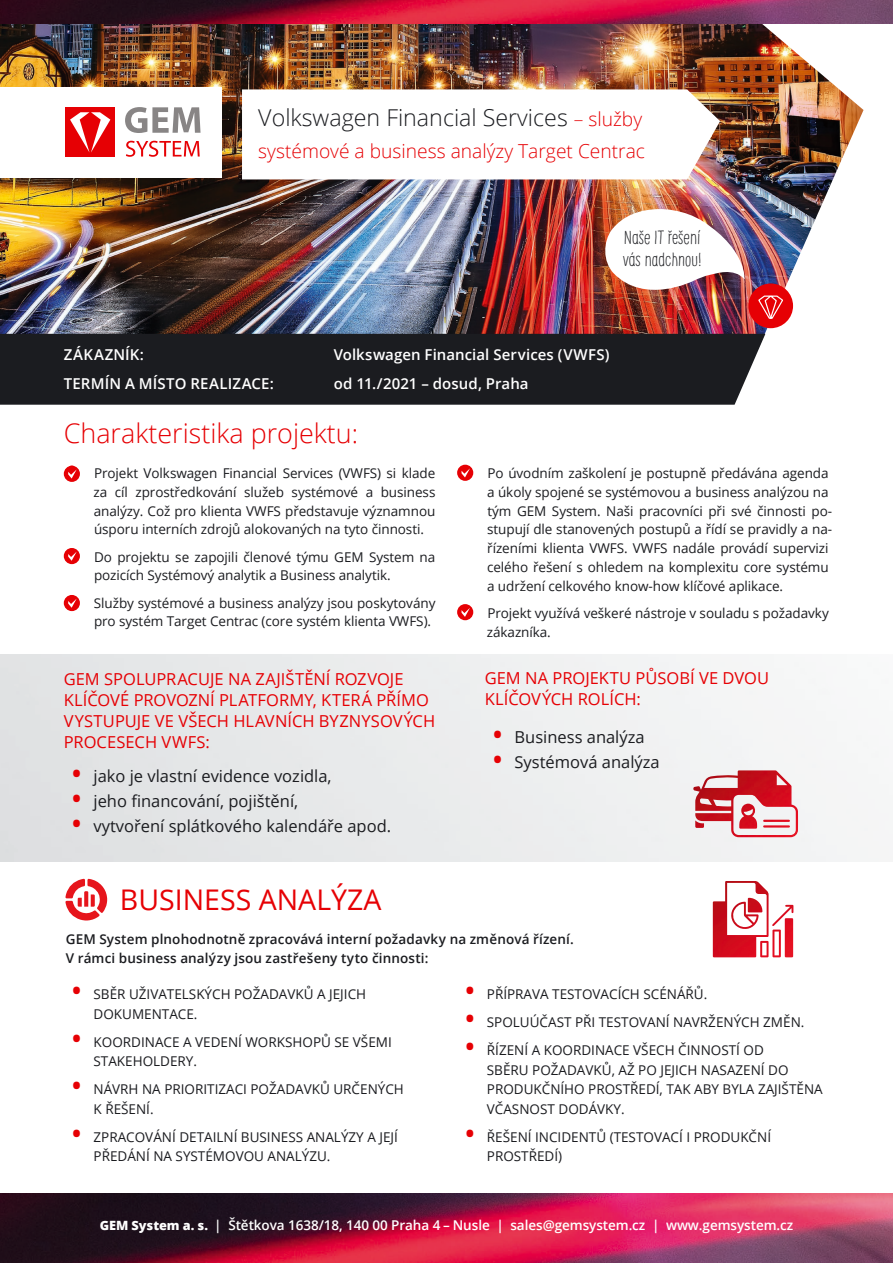
<style>
.page{position:relative;width:893px;height:1263px;background:#fff}
.page>*{position:absolute;margin:0;border:0;box-sizing:border-box;transform-origin:0 0}
.red_headline{font:28.5px "Open Sans";color:#e60004}
.red_headline-2{font:300 26.85px "Open Sans";color:#e60004}
.nadpis_basic{font:300 23.25px "Open Sans";color:#1b1c20}
.nadpis_basic-2{font:300 19.2px "Open Sans";color:#e60004}
.t1{font:300 18.6px/21.9px "Supernettcn";color:#1b1c20}
.nadpis_basic-3{font:16.5px "Open Sans";color:#e60004}
.t2{font:16.5px "Open Sans";color:#1b1c20}
.nadpis_basic-4{font:600 15px "Open Sans";letter-spacing:.005em;color:#fff}
.t3{font:13.5px/18.8px "Open Sans";letter-spacing:-.005em;color:#1b1c20}
.nadpis_basic-5{font:600 13.5px "Open Sans";letter-spacing:.01em;color:#1b1c20}
.text{font:600 13.5px "Open Sans";letter-spacing:-.005em;color:#fff}
.s1{font-size:19.2px;color:#e60004}
.s2{font-weight:700;font-size:24px;color:#e60004}
.s3{font-weight:800;font-size:12.75px}
</style>
<div class="page">
<img style="left:0;top:24px;width:863px;height:311px">
<img style="left:0;top:0;width:893px;height:24px">
<img style="left:602px;top:209px;width:145px;height:96px">
<div style="left:748px;top:283px;width:45px;height:45px;background:#e60004;border-radius:50%"></div>
<svg style="left:758px;top:295px;width:25px;height:24px"></svg>
<div style="left:0;top:87px;width:222px;height:91px;background:#fff"></div>
<div style="left:66px;top:107px;width:49px;height:50px;background:#e60004"></div>
<svg style="left:70px;top:112px;width:40px;height:41px"></svg>
<svg style="left:125px;top:107px;width:76px;height:26px"></svg>
<svg style="left:126px;top:141px;width:74px;height:16px"></svg>
<svg style="left:242px;top:89px;width:478px;height:90px"></svg>
<img style="left:0;top:1194px;width:893px;height:69px">
<div style="left:0;top:334px;width:765px;height:71px;background:#1b1c20"></div>
<img style="left:693px;top:770px;width:105px;height:67px">
<svg style="left:65px;top:879px;width:42px;height:41px"></svg>
<div style="left:64px;top:466px;width:16px;height:16px;background:#e60004;border-radius:50%"></div>
<svg style="left:68px;top:469px;width:9px;height:9px"></svg>
<div style="left:64px;top:548px;width:16px;height:16px;background:#e60004;border-radius:50%"></div>
<svg style="left:68px;top:552px;width:9px;height:9px"></svg>
<div style="left:64px;top:595px;width:16px;height:16px;background:#e60004;border-radius:50%"></div>
<svg style="left:68px;top:599px;width:9px;height:9px"></svg>
<div style="left:457px;top:465px;width:16px;height:16px;background:#e60004;border-radius:50%"></div>
<svg style="left:461px;top:468px;width:9px;height:9px"></svg>
<div style="left:457px;top:604px;width:16px;height:16px;background:#e60004;border-radius:50%"></div>
<svg style="left:461px;top:608px;width:9px;height:9px"></svg>
<img style="left:713px;top:881px;width:80px;height:76px">
<p class="nadpis_basic" style="left:258px;top:102px;width:385px">Volkswagen Financial Services <span class="s1">– služby</span></p>
<p class="nadpis_basic-2" style="left:258px;top:138px;width:388px">systémové a business analýzy Target Centrac</p>
<p class="t1" style="left:623px;top:226px;width:80px">Naše IT řešení vás nadchnou!</p>
<p class="nadpis_basic-4" style="left:64px;top:344px;width:82px">ZÁKAZNÍK:</p>
<p class="nadpis_basic-4" style="left:334px;top:344px;width:277px">Volkswagen Financial Services (VWFS)</p>
<p class="nadpis_basic-4" style="left:64px;top:373px;width:212px">TERMÍN A MÍSTO REALIZACE:</p>
<p class="nadpis_basic-4" style="left:334px;top:373px;width:196px">od 11./2021 – dosud, Praha</p>
<p class="red_headline-2" style="left:64px;top:415px;width:296px">Charakteristika projektu:</p>
<p class="t3" style="left:94px;top:464px;width:343px;text-align:justify;text-indent:-26px"><span class="s2">•</span> Projekt Volkswagen Financial Services (VWFS) si klade za cíl zprostředkování služeb systémové a business analýzy. Což pro klienta VWFS představuje významnou úsporu interních zdrojů alokovaných na tyto činnosti.</p>
<p class="t3" style="left:94px;top:547px;width:343px;text-indent:-26px"><span class="s2">•</span> Do projektu se zapojili členové týmu GEM System na pozicích Systémový analytik a Business analytik.</p>
<p class="t3" style="left:94px;top:593px;width:343px;text-indent:-26px"><span class="s2">•</span> Služby systémové a business analýzy jsou poskytovány pro systém Target Centrac (core systém klienta VWFS).</p>
<p class="nadpis_basic-3" style="left:64px;top:668px;width:341px">GEM SPOLUPRACUJE NA ZAJIŠTĚNÍ ROZVOJE</p>
<p class="nadpis_basic-3" style="left:64px;top:689px;width:367px">KLÍČOVÉ PROVOZNÍ PLATFORMY, KTERÁ PŘÍMO</p>
<p class="nadpis_basic-3" style="left:64px;top:710px;width:373px">VYSTUPUJE VE VŠECH HLAVNÍCH BYZNYSOVÝCH</p>
<p class="nadpis_basic-3" style="left:64px;top:731px;width:148px">PROCESECH VWFS:</p>
<p class="t2" style="left:72px;top:765px;width:261px"><span class="s2">•</span> jako je vlastní evidence vozidla,</p>
<p class="t2" style="left:72px;top:790px;width:227px"><span class="s2">•</span> jeho financování, pojištění,</p>
<p class="t2" style="left:72px;top:815px;width:320px"><span class="s2">•</span> vytvoření splátkového kalendáře apod.</p>
<p class="t3" style="left:487px;top:464px;width:347px;text-indent:-26px"><span class="s2">•</span> Po úvodním zaškolení je postupně předávána agenda a úkoly spojené se systémovou a business analýzou na tým GEM System. Naši pracovníci při své činnosti po&shy;stupují dle stanovených postupů a řídí se pravidly a na&shy;řízeními klienta VWFS. VWFS nadále provádí supervizi celého řešení s ohledem na komplexitu core systému a udržení celkového know-how klíčové aplikace.</p>
<p class="t3" style="left:487px;top:603px;width:343px;text-indent:-26px"><span class="s2">•</span> Projekt využívá veškeré nástroje v souladu s požadavky zákazníka.</p>
<p class="nadpis_basic-3" style="left:485px;top:667px;width:286px">GEM NA PROJEKTU PŮSOBÍ VE DVOU</p>
<p class="nadpis_basic-3" style="left:485px;top:688px;width:158px">KLÍČOVÝCH ROLÍCH:</p>
<p class="t2" style="left:493px;top:725px;width:153px"><span class="s2">•</span> Business analýza</p>
<p class="t2" style="left:493px;top:750px;width:168px"><span class="s2">•</span> Systémová analýza</p>
<p class="red_headline" style="left:120px;top:880px;width:263px">BUSINESS ANALÝZA</p>
<p class="nadpis_basic-5" style="left:66px;top:930px;width:509px">GEM System plnohodnotně zpracovává interní požadavky na změnová řízení.</p>
<p class="nadpis_basic-5" style="left:66px;top:949px;width:364px">V rámci business analýzy jsou zastřešeny tyto činnosti:</p>
<p class="t3" style="left:94px;top:984px;width:274px;line-height:19.5px;text-indent:-21px"><span class="s2">•</span> SBĚR UŽIVATELSKÝCH POŽADAVKŮ A JEJICH<br>DOKUMENTACE.</p>
<p class="t3" style="left:94px;top:1032px;width:300px;line-height:19.5px;text-indent:-21px"><span class="s2">•</span> KOORDINACE A VEDENÍ WORKSHOPŮ SE VŠEMI<br>STAKEHOLDERY.</p>
<p class="t3" style="left:94px;top:1079px;width:312px;line-height:19.5px;text-indent:-21px"><span class="s2">•</span> NÁVRH NA PRIORITIZACI POŽADAVKŮ URČENÝCH<br>K ŘEŠENÍ.</p>
<p class="t3" style="left:94px;top:1127px;width:306px;line-height:19.5px;text-indent:-21px"><span class="s2">•</span> ZPRACOVÁNÍ DETAILNÍ BUSINESS ANALÝZY A JEJÍ<br>PŘEDÁNÍ NA SYSTÉMOVOU ANALÝZU.</p>
<p class="t3" style="left:466px;top:985px;width:243px"><span class="s2">•</span> PŘÍPRAVA TESTOVACÍCH SCÉNÁŘŮ.</p>
<p class="t3" style="left:466px;top:1013px;width:340px"><span class="s2">•</span> SPOLUÚČAST PŘI TESTOVANÍ NAVRŽENÝCH ZMĚN.</p>
<p class="t3" style="left:487px;top:1040px;width:337px;line-height:19.5px;text-indent:-21px"><span class="s2">•</span> ŘÍZENÍ A KOORDINACE VŠECH ČINNOSTÍ OD<br>SBĚRU POŽADAVKŮ, AŽ PO JEJICH NASAZENÍ DO PRODUKČNÍHO PROSTŘEDÍ, TAK ABY BYLA ZAJIŠTĚNA VČASNOST DODÁVKY.</p>
<p class="t3" style="left:487px;top:1127px;width:286px;line-height:19.5px;text-indent:-21px"><span class="s2">•</span> ŘEŠENÍ INCIDENTŮ (TESTOVACÍ I PRODUKČNÍ<br>PROSTŘEDÍ)</p>
<p class="text" style="left:100px;top:1215px;width:695px"><span class="s3">GEM System a. s.</span> | Štětkova 1638/18, 140 00 Praha 4 – Nusle | sales@gemsystem.cz | www.gemsystem.cz</p>
</div>
